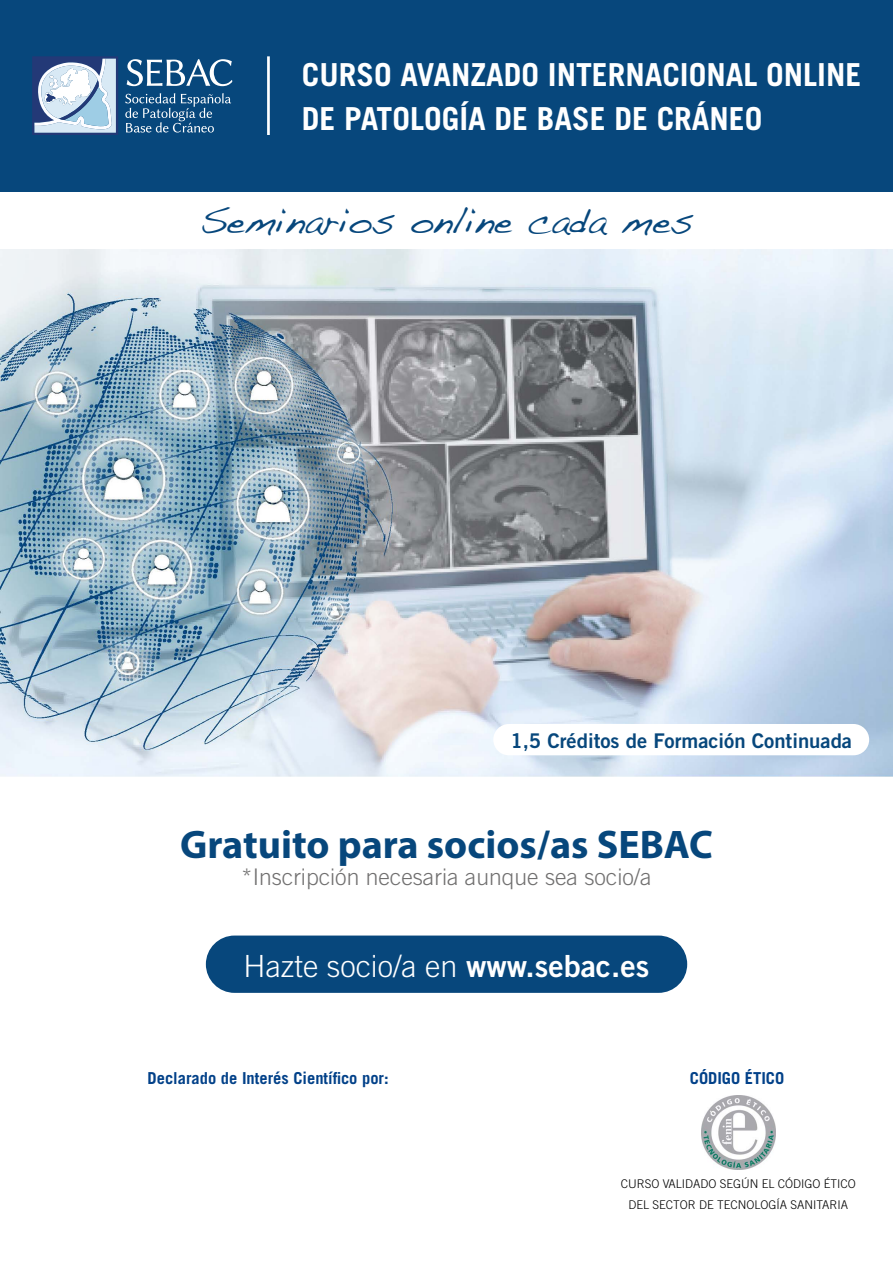
<style>
.page{position:relative;width:893px;height:1263px;background:#fff}
.page>*{position:absolute;margin:0;border:0;box-sizing:border-box;transform-origin:0 0}
.t1{font:700 40.05px "Myriad Pro";color:#07477c}
.t2{font:37.2px "Handwriting Dakota";color:#07477c}
.t3{font:700 31.65px/44.1px "Trade Gothic";color:#fff}
.t4{font:300 30.6px "Trade Gothic";color:#fff}
.t5{font:300 22.8px "Trade Gothic";color:#706f6f}
.t6{font:20.25px "Trade Gothic Bold Two";color:#07477c}
.t7{font:700 16.5px "Trade Gothic";color:#024189}
.t8{font:300 12px/21px "Trade Gothic";color:#000;text-align:center}
.s1{font-family:"Trade Gothic Bold Two";font-weight:400}
</style>
<div class="page">
<img style="left:0;top:249px;width:893px;height:528px">
<img style="left:701px;top:1095px;width:74px;height:74px">
<div style="left:493px;top:724px;width:376px;height:31px;background:#fff;border-radius:16px"></div>
<div style="left:206px;top:935px;width:481px;height:58px;background:#07477c;border-radius:29px"></div>
<div style="left:0;top:0;width:893px;height:191px;background:#07477c"></div>
<svg style="left:32px;top:56px;width:86px;height:79px;background:#a3b6cf"></svg>
<svg style="left:127px;top:59px;width:105px;height:27px"></svg>
<svg style="left:125px;top:93px;width:106px;height:40px"></svg>
<hr style="left:267px;top:56px;width:3px;height:79px;background:#fff">
<h3 class="t3" style="left:302px;top:53px;width:561px">CURSO AVANZADO INTERNACIONAL ONLINE<br>DE PATOLOGÍA DE BASE DE CRÁNEO</h3>
<h2 class="t2" style="left:200px;top:198px;width:495px">Seminarios online cada mes</h2>
<h3 class="t6" style="left:510px;top:728px;width:343px">1,5 Créditos de Formación Continuada</h3>
<h1 class="t1" style="left:180px;top:818px;width:534px">Gratuito para socios/as SEBAC</h1>
<h3 class="t5" style="left:241px;top:863px;width:412px">*Inscripción necesaria aunque sea socio/a</h3>
<h3 class="t4" style="left:244px;top:947px;width:407px">Hazte socio/a en <span class="s1">www.sebac.es</span></h3>
<h3 class="t7" style="left:148px;top:1068px;width:243px">Declarado de Interés Científico por:</h3>
<h3 class="t7" style="left:690px;top:1068px;width:96px">CÓDIGO ÉTICO</h3>
<p class="t8" style="left:621px;top:1173px;width:237px">CURSO VALIDADO SEGÚN EL CÓDIGO ÉTICO<br>DEL SECTOR DE TECNOLOGÍA SANITARIA</p>
</div>
